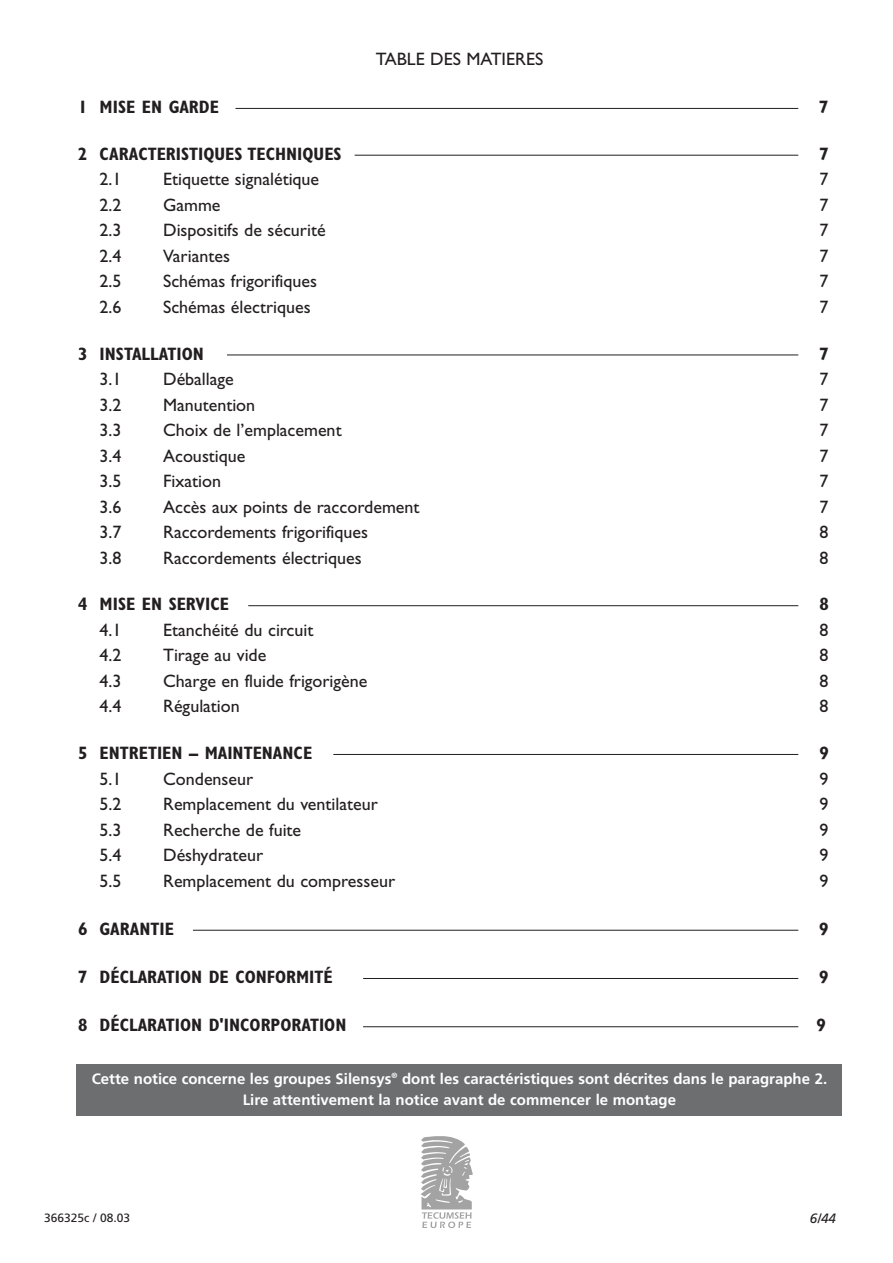
<style>
.page{position:relative;width:893px;height:1263px;background:#fff}
.page>*{position:absolute;margin:0;border:0;box-sizing:border-box;transform-origin:0 0}
.t1{font:18px "Gill Sans";color:#231f20}
.t2{font:700 condensed 18px "Gill Sans";color:#231f20}
.t3{font:700 15px/21px "Frutiger";color:#fff;text-align:center}
.t4{font:italic 13.5px "Frutiger";color:#231f20}
.t5{font:12px "Frutiger";color:#231f20}
</style>
<div class="page">
<svg style="left:421px;top:1136px;width:52px;height:92px"></svg>
<hr style="left:235px;top:108px;width:563px;height:1px;background:#231f20">
<hr style="left:354px;top:155px;width:444px;height:1px;background:#231f20">
<hr style="left:227px;top:355px;width:571px;height:1px;background:#231f20">
<hr style="left:248px;top:605px;width:550px;height:1px;background:#231f20">
<hr style="left:333px;top:754px;width:465px;height:1px;background:#231f20">
<hr style="left:193px;top:930px;width:605px;height:1px;background:#231f20">
<hr style="left:363px;top:978px;width:435px;height:1px;background:#231f20">
<hr style="left:363px;top:1026px;width:435px;height:1px;background:#231f20">
<div style="left:77px;top:1065px;width:765px;height:51px;background:#6c6e70"></div>
<p class="t1" style="left:375px;top:53px;width:169px">TABLE DES MATIERES</p>
<p class="t2" style="left:78px;top:101px;width:142px">1 MISE EN GARDE</p>
<p class="t2" style="left:819px;top:101px;width:11px">7</p>
<p class="t2" style="left:78px;top:148px;width:265px">2 CARACTERISTIQUES TECHNIQUES</p>
<p class="t2" style="left:819px;top:148px;width:11px">7</p>
<p class="t1" style="left:100px;top:173px;width:23px">2.1</p>
<p class="t1" style="left:163px;top:173px;width:157px">Etiquette signalétique</p>
<p class="t1" style="left:819px;top:173px;width:10px">7</p>
<p class="t1" style="left:100px;top:199px;width:23px">2.2</p>
<p class="t1" style="left:163px;top:199px;width:59px">Gamme</p>
<p class="t1" style="left:819px;top:199px;width:10px">7</p>
<p class="t1" style="left:100px;top:224px;width:23px">2.3</p>
<p class="t1" style="left:163px;top:224px;width:164px">Dispositifs de sécurité</p>
<p class="t1" style="left:819px;top:224px;width:10px">7</p>
<p class="t1" style="left:100px;top:250px;width:23px">2.4</p>
<p class="t1" style="left:163px;top:250px;width:68px">Variantes</p>
<p class="t1" style="left:819px;top:250px;width:10px">7</p>
<p class="t1" style="left:100px;top:275px;width:23px">2.5</p>
<p class="t1" style="left:163px;top:275px;width:155px">Schémas frigorifiques</p>
<p class="t1" style="left:819px;top:275px;width:10px">7</p>
<p class="t1" style="left:100px;top:301px;width:23px">2.6</p>
<p class="t1" style="left:163px;top:301px;width:149px">Schémas électriques</p>
<p class="t1" style="left:819px;top:301px;width:10px">7</p>
<p class="t2" style="left:78px;top:347px;width:127px">3 INSTALLATION</p>
<p class="t2" style="left:819px;top:347px;width:11px">7</p>
<p class="t1" style="left:100px;top:373px;width:23px">3.1</p>
<p class="t1" style="left:163px;top:373px;width:72px">Déballage</p>
<p class="t1" style="left:819px;top:373px;width:10px">7</p>
<p class="t1" style="left:100px;top:398px;width:23px">3.2</p>
<p class="t1" style="left:163px;top:398px;width:94px">Manutention</p>
<p class="t1" style="left:819px;top:398px;width:10px">7</p>
<p class="t1" style="left:100px;top:424px;width:23px">3.3</p>
<p class="t1" style="left:163px;top:424px;width:180px">Choix de l’emplacement</p>
<p class="t1" style="left:819px;top:424px;width:10px">7</p>
<p class="t1" style="left:100px;top:449px;width:23px">3.4</p>
<p class="t1" style="left:163px;top:449px;width:84px">Acoustique</p>
<p class="t1" style="left:819px;top:449px;width:10px">7</p>
<p class="t1" style="left:100px;top:475px;width:23px">3.5</p>
<p class="t1" style="left:163px;top:475px;width:59px">Fixation</p>
<p class="t1" style="left:819px;top:475px;width:10px">7</p>
<p class="t1" style="left:100px;top:500px;width:23px">3.6</p>
<p class="t1" style="left:163px;top:500px;width:258px">Accès aux points de raccordement</p>
<p class="t1" style="left:819px;top:500px;width:10px">7</p>
<p class="t1" style="left:100px;top:526px;width:23px">3.7</p>
<p class="t1" style="left:163px;top:526px;width:206px">Raccordements frigorifiques</p>
<p class="t1" style="left:819px;top:526px;width:10px">8</p>
<p class="t1" style="left:100px;top:551px;width:23px">3.8</p>
<p class="t1" style="left:163px;top:551px;width:200px">Raccordements électriques</p>
<p class="t1" style="left:819px;top:551px;width:10px">8</p>
<p class="t2" style="left:78px;top:598px;width:152px">4 MISE EN SERVICE</p>
<p class="t2" style="left:819px;top:598px;width:11px">8</p>
<p class="t1" style="left:100px;top:624px;width:23px">4.1</p>
<p class="t1" style="left:163px;top:624px;width:152px">Etanchéité du circuit</p>
<p class="t1" style="left:819px;top:624px;width:10px">8</p>
<p class="t1" style="left:100px;top:649px;width:23px">4.2</p>
<p class="t1" style="left:163px;top:649px;width:105px">Tirage au vide</p>
<p class="t1" style="left:819px;top:649px;width:10px">8</p>
<p class="t1" style="left:100px;top:675px;width:23px">4.3</p>
<p class="t1" style="left:163px;top:675px;width:206px">Charge en fluide frigorigène</p>
<p class="t1" style="left:819px;top:675px;width:10px">8</p>
<p class="t1" style="left:100px;top:700px;width:23px">4.4</p>
<p class="t1" style="left:163px;top:700px;width:78px">Régulation</p>
<p class="t1" style="left:819px;top:700px;width:10px">8</p>
<p class="t2" style="left:78px;top:747px;width:235px">5 ENTRETIEN – MAINTENANCE</p>
<p class="t2" style="left:819px;top:747px;width:11px">9</p>
<p class="t1" style="left:100px;top:772px;width:23px">5.1</p>
<p class="t1" style="left:163px;top:772px;width:92px">Condenseur</p>
<p class="t1" style="left:819px;top:772px;width:10px">9</p>
<p class="t1" style="left:100px;top:798px;width:23px">5.2</p>
<p class="t1" style="left:163px;top:798px;width:216px">Remplacement du ventilateur</p>
<p class="t1" style="left:819px;top:798px;width:10px">9</p>
<p class="t1" style="left:100px;top:823px;width:23px">5.3</p>
<p class="t1" style="left:163px;top:823px;width:140px">Recherche de fuite</p>
<p class="t1" style="left:819px;top:823px;width:10px">9</p>
<p class="t1" style="left:100px;top:849px;width:23px">5.4</p>
<p class="t1" style="left:163px;top:849px;width:102px">Déshydrateur</p>
<p class="t1" style="left:819px;top:849px;width:10px">9</p>
<p class="t1" style="left:100px;top:874px;width:23px">5.5</p>
<p class="t1" style="left:163px;top:874px;width:233px">Remplacement du compresseur</p>
<p class="t1" style="left:819px;top:874px;width:10px">9</p>
<p class="t2" style="left:78px;top:923px;width:97px">6 GARANTIE</p>
<p class="t2" style="left:819px;top:923px;width:11px">9</p>
<p class="t2" style="left:78px;top:971px;width:256px">7 DÉCLARATION DE CONFORMITÉ</p>
<p class="t2" style="left:819px;top:971px;width:11px">9</p>
<p class="t2" style="left:78px;top:1019px;width:270px">8 DÉCLARATION D'INCORPORATION</p>
<p class="t2" style="left:816px;top:1019px;width:11px">9</p>
<p class="t3" style="left:92px;top:1069px;width:737px">Cette notice concerne les groupes Silensys<sup>®</sup> dont les caractéristiques sont décrites dans le paragraphe 2.<br>Lire attentivement la notice avant de commencer le montage</p>
<p class="t5" style="left:44px;top:1213px;width:88px">366325c / 08.03</p>
<p class="t4" style="left:809px;top:1213px;width:28px">6/44</p>
</div>
